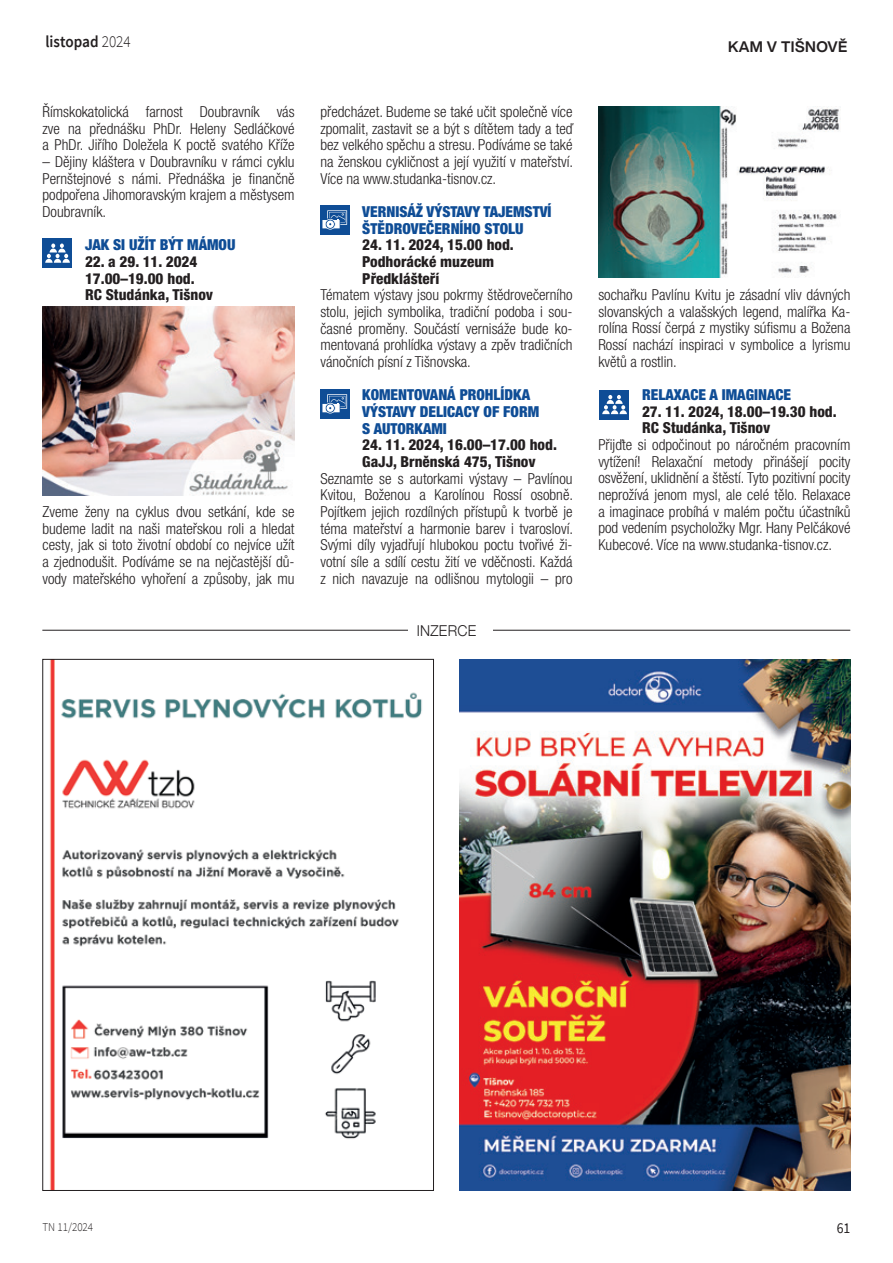
<style>
.page{position:relative;width:893px;height:1263px;background:#fff}
.page>*{position:absolute;margin:0;border:0;box-sizing:border-box;transform-origin:0 0}
.t1{font:600 16.5px "Source Sans Pro";color:#231f20;scale:.92 1}
.kino_text_italic{font:300 condensed 15.15px/16.6px "Helvetica Neue LT Pro";color:#231f20;text-align:justify}
.kino_text_italic-2{font:800 condensed 15.15px "Helvetica Neue LT Pro";color:#231f20}
.kino_text_italic-3{font:900 condensed 15.15px "Helvetica Neue LT Pro";color:#0f4d96}
.t2{font:700 15px "Helvetica Now Display";letter-spacing:.025em;color:#231f20}
.hlavička_rubrika{font:300 15px "Helvetica Neue";letter-spacing:.02em;color:#231f20;scale:.95 1}
.t3{font:15px "Source Sans Pro";color:#231f20;scale:.92 1}
.t4{font:300 12px "Source Sans Pro";color:#231f20;scale:.92 1}
.s1{font-weight:300}
</style>
<div class="page">
<div style="left:320px;top:389px;width:30px;height:30px;background:#0f4d96"></div>
<svg style="left:322px;top:394px;width:25px;height:19px"></svg>
<div style="left:320px;top:205px;width:30px;height:30px;background:#0f4d96"></div>
<svg style="left:322px;top:210px;width:25px;height:20px"></svg>
<div style="left:43px;top:239px;width:29px;height:29px;background:#0f4d96"></div>
<svg style="left:45px;top:244px;width:25px;height:19px"></svg>
<div style="left:600px;top:390px;width:29px;height:30px;background:#0f4d96"></div>
<svg style="left:602px;top:395px;width:25px;height:19px"></svg>
<img style="left:599px;top:106px;width:241px;height:171px">
<img style="left:43px;top:306px;width:251px;height:189px">
<img style="left:50px;top:661px;width:372px;height:528px">
<img style="left:459px;top:659px;width:391px;height:532px">
<hr style="left:42px;top:630px;width:808px;height:1px;background:#231f20">
<div style="left:408px;top:617px;width:84px;height:25px;background:#fff"></div>
<p class="t1" style="left:45px;top:32px;width:94px">listopad <span class="s1">2024</span></p>
<p class="t2" style="left:728px;top:37px;width:121px">KAM V TIŠNOVĚ</p>
<p class="kino_text_italic" style="left:43px;top:103px;width:254px">Římskokatolická farnost Doubravník vás zve na přednášku PhDr. Heleny Sedláčkové a PhDr. Jiřího Doležela K poctě svatého Kříže</p>
<p class="kino_text_italic" style="left:43px;top:153px;width:254px">– Dějiny kláštera v Doubravníku v rámci cyklu Pernštejnové s námi. Přednáška je finančně podpořena Jihomoravským krajem a městysem Doubravník.</p>
<p class="kino_text_italic-3" style="left:85px;top:236px;width:152px">JAK SI UŽÍT BÝT MÁMOU</p>
<p class="kino_text_italic-2" style="left:85px;top:252px;width:114px">22. a 29. 11. 2024</p>
<p class="kino_text_italic-2" style="left:85px;top:269px;width:111px">17.00–19.00 hod.</p>
<p class="kino_text_italic-2" style="left:85px;top:286px;width:130px">RC Studánka, Tišnov</p>
<p class="kino_text_italic" style="left:43px;top:503px;width:254px">Zveme ženy na cyklus dvou setkání, kde se budeme ladit na naši mateřskou roli a hledat cesty, jak si toto životní období co nejvíce užít a zjednodušit. Podíváme se na nejčastější dů&shy;vody mateřského vyhoření a způsoby, jak mu</p>
<p class="kino_text_italic" style="left:320px;top:103px;width:254px">předcházet. Budeme se také učit společně více zpomalit, zastavit se a být s dítětem tady a teď bez velkého spěchu a stresu. Podíváme se také na ženskou cykličnost a její využití v mateřství.<br>Více na www.studanka-tisnov.cz.</p>
<p class="kino_text_italic-3" style="left:362px;top:203px;width:191px">VERNISÁŽ VÝSTAVY TAJEMSTVÍ</p>
<p class="kino_text_italic-3" style="left:362px;top:219px;width:163px">ŠTĚDROVEČERNÍHO STOLU</p>
<p class="kino_text_italic-2" style="left:362px;top:236px;width:153px">24. 11. 2024, 15.00 hod.</p>
<p class="kino_text_italic-2" style="left:362px;top:252px;width:133px">Podhorácké muzeum</p>
<p class="kino_text_italic-2" style="left:362px;top:269px;width:78px">Předklášteří</p>
<p class="kino_text_italic" style="left:320px;top:287px;width:254px">Tématem výstavy jsou pokrmy štědrovečerního stolu, jejich symbolika, tradiční podoba i sou&shy;časné proměny. Součástí vernisáže bude ko&shy;mentovaná prohlídka výstavy a zpěv tradičních vánočních písní z Tišnovska.</p>
<p class="kino_text_italic-3" style="left:362px;top:386px;width:169px">KOMENTOVANÁ PROHLÍDKA</p>
<p class="kino_text_italic-3" style="left:362px;top:403px;width:178px">VÝSTAVY DELICACY OF FORM</p>
<p class="kino_text_italic-3" style="left:362px;top:419px;width:86px">S AUTORKAMI</p>
<p class="kino_text_italic-2" style="left:362px;top:436px;width:196px">24. 11. 2024, 16.00–17.00 hod.</p>
<p class="kino_text_italic-2" style="left:362px;top:452px;width:175px">GaJJ, Brněnská 475, Tišnov</p>
<p class="kino_text_italic" style="left:320px;top:470px;width:254px">Seznamte se s autorkami výstavy – Pavlínou Kvitou, Boženou a Karolínou Rossí osobně.<br>Pojítkem jejich rozdílných přístupů k tvorbě je téma mateřství a harmonie barev i tvarosloví.<br>Svými díly vyjadřují hlubokou poctu tvořivé ži&shy;votní síle a sdílí cestu žití ve vděčnosti. Každá z nich navazuje na odlišnou mytologii – pro</p>
<p class="hlavička_rubrika" style="left:417px;top:619px;width:64px">INZERCE</p>
<p class="kino_text_italic" style="left:598px;top:286px;width:254px">sochařku Pavlínu Kvitu je zásadní vliv dávných slovanských a valašských legend, malířka Ka&shy;rolína Rossí čerpá z mystiky súfismu a Božena Rossí nachází inspiraci v symbolice a lyrismu květů a rostlin.</p>
<p class="kino_text_italic-3" style="left:642px;top:386px;width:151px">RELAXACE A IMAGINACE</p>
<p class="kino_text_italic-2" style="left:642px;top:402px;width:196px">27. 11. 2024, 18.00–19.30 hod.</p>
<p class="kino_text_italic-2" style="left:642px;top:419px;width:130px">RC Studánka, Tišnov</p>
<p class="kino_text_italic" style="left:598px;top:436px;width:254px">Přijďte si odpočinout po náročném pracovním vytížení! Relaxační metody přinášejí pocity osvěžení, uklidnění a štěstí. Tyto pozitivní pocity neprožívá jenom mysl, ale celé tělo. Relaxace a imaginace probíhá v malém počtu účastníků pod vedením psycholožky Mgr. Hany Pelčákové Kubecové. Více na www.studanka-tisnov.cz.</p>
<p class="t4" style="left:43px;top:1220px;width:57px">TN 11/2024</p>
<p class="t3" style="left:837px;top:1219px;width:16px">61</p>
</div>
